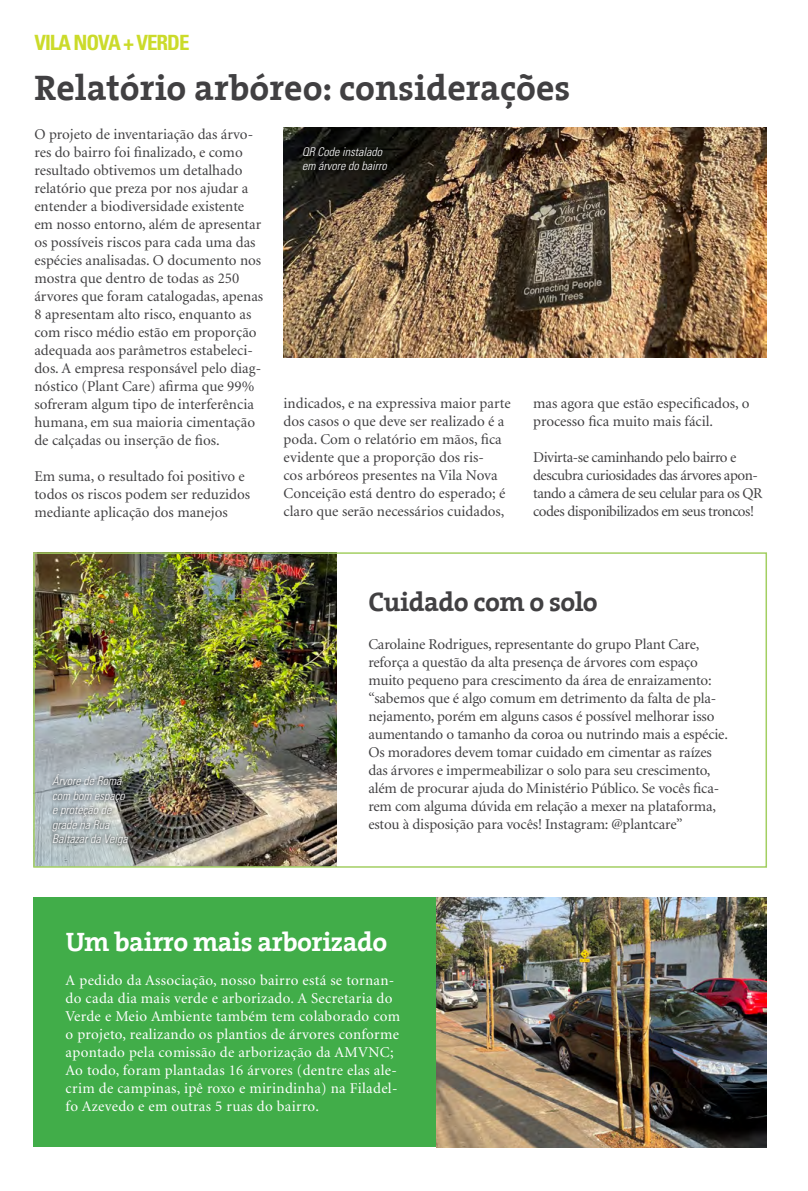
<style>
.page{position:relative;width:808px;height:1191px;background:#fff}
.page>*{position:absolute;margin:0;border:0;box-sizing:border-box;transform-origin:0 0}
.t1{font:700 36px "The Serif";color:#414042}
.t2{font:700 27px "The Serif";letter-spacing:-.02em;color:#fff}
.t3{font:700 27px "The Serif";letter-spacing:-.02em;color:#414042}
.t4{font:700 condensed 21px "Univers";letter-spacing:-.05em;color:#cbdb2a}
.t5{font:15px/18px "Minion";letter-spacing:-.005em;color:#414042}
.t6{font:15px/18px "Minion";letter-spacing:.02em;color:#fff}
.t7{font:15px/18px "Minion";letter-spacing:-.03em;color:#414042}
.t8{font:italic 300 condensed 12px/14.4px "Univers";color:#fff}
</style>
<div class="page">
<div style="left:33px;top:897px;width:733px;height:250px;background:#41ad49"></div>
<img style="left:436px;top:897px;width:330px;height:250px">
<img style="left:284px;top:127px;width:483px;height:230px">
<img style="left:36px;top:555px;width:300px;height:309px">
<div style="left:299px;top:143px;width:91px;height:32px;background:#000;opacity:.8"></div>
<div style="left:48px;top:770px;width:84px;height:78px;background:#000;opacity:.95"></div>
<div style="left:33px;top:552px;width:734px;height:315px;border:2px solid #a3cf62"></div>
<h3 class="t4" style="left:34px;top:30px;width:157px">VILA NOVA + VERDE</h3>
<h1 class="t1" style="left:34px;top:57px;width:537px">Relatório arbóreo: considerações</h1>
<p class="t5" style="left:34px;top:125px;width:230px">O projeto de inventariação das árvo&shy;res do bairro foi finalizado, e como resultado obtivemos um detalhado relatório que preza por nos ajudar a entender a biodiversidade existente em nosso entorno, além de apresentar os possíveis riscos para cada uma das espécies analisadas. O documento nos mostra que dentro de todas as 250 árvores que foram catalogadas, apenas 8 apresentam alto risco, enquanto as com risco médio estão em proporção adequada aos parâmetros estabeleci&shy;dos. A empresa responsável pelo diag&shy;nóstico (Plant Care) afirma que 99% sofreram algum tipo de interferência humana, em sua maioria cimentação de calçadas ou inserção de fios.</p>
<p class="t5" style="left:34px;top:467px;width:217px">Em suma, o resultado foi positivo e todos os riscos podem ser reduzidos mediante aplicação dos manejos</p>
<p class="t8" style="left:302px;top:144px;width:86px">QR Code instalado em árvore do bairro</p>
<p class="t5" style="left:284px;top:395px;width:229px">indicados, e na expressiva maior parte dos casos o que deve ser realizado é a poda. Com o relatório em mãos, fica evidente que a proporção dos ris-<br>cos arbóreos presentes na Vila Nova Conceição está dentro do esperado; é claro que serão necessários cuidados,</p>
<p class="t5" style="left:533px;top:395px;width:218px">mas agora que estão especificados, o processo fica muito mais fácil.</p>
<p class="t7" style="left:533px;top:449px;width:231px">Divirta-se caminhando pelo bairro e descubra curiosidades das árvores apon&shy;tando a câmera de seu celular para os QR codes disponibilizados em seus troncos!</p>
<p class="t8" style="left:52px;top:774px;width:77px">Árvore de Romã com bom espaço e proteção de grade na Rua<br>Baltazar da Veiga</p>
<h2 class="t3" style="left:368px;top:579px;width:231px">Cuidado com o solo</h2>
<p class="t5" style="left:368px;top:635px;width:361px">Carolaine Rodrigues, representante do grupo Plant Care, reforça a questão da alta presença de árvores com espaço muito pequeno para crescimento da área de enraizamento: “sabemos que é algo comum em detrimento da falta de pla&shy;nejamento, porém em alguns casos é possível melhorar isso aumentando o tamanho da coroa ou nutrindo mais a espécie.<br>Os moradores devem tomar cuidado em cimentar as raízes das árvores e impermeabilizar o solo para seu crescimento, além de procurar ajuda do Ministério Público. Se vocês fica&shy;rem com alguma dúvida em relação a mexer na plataforma, estou à disposição para vocês! Instagram: @plantcare”</p>
<h2 class="t2" style="left:66px;top:919px;width:323px">Um bairro mais arborizado</h2>
<p class="t6" style="left:66px;top:972px;width:336px">A pedido da Associação, nosso bairro está se tornan&shy;do cada dia mais verde e arborizado. A Secretaria do Verde e Meio Ambiente também tem colaborado com o projeto, realizando os plantios de árvores conforme apontado pela comissão de arborização da AMVNC; Ao todo, foram plantadas 16 árvores (dentre elas ale&shy;crim de campinas, ipê roxo e mirindinha) na Filadel&shy;fo Azevedo e em outras 5 ruas do bairro.</p>
</div>
